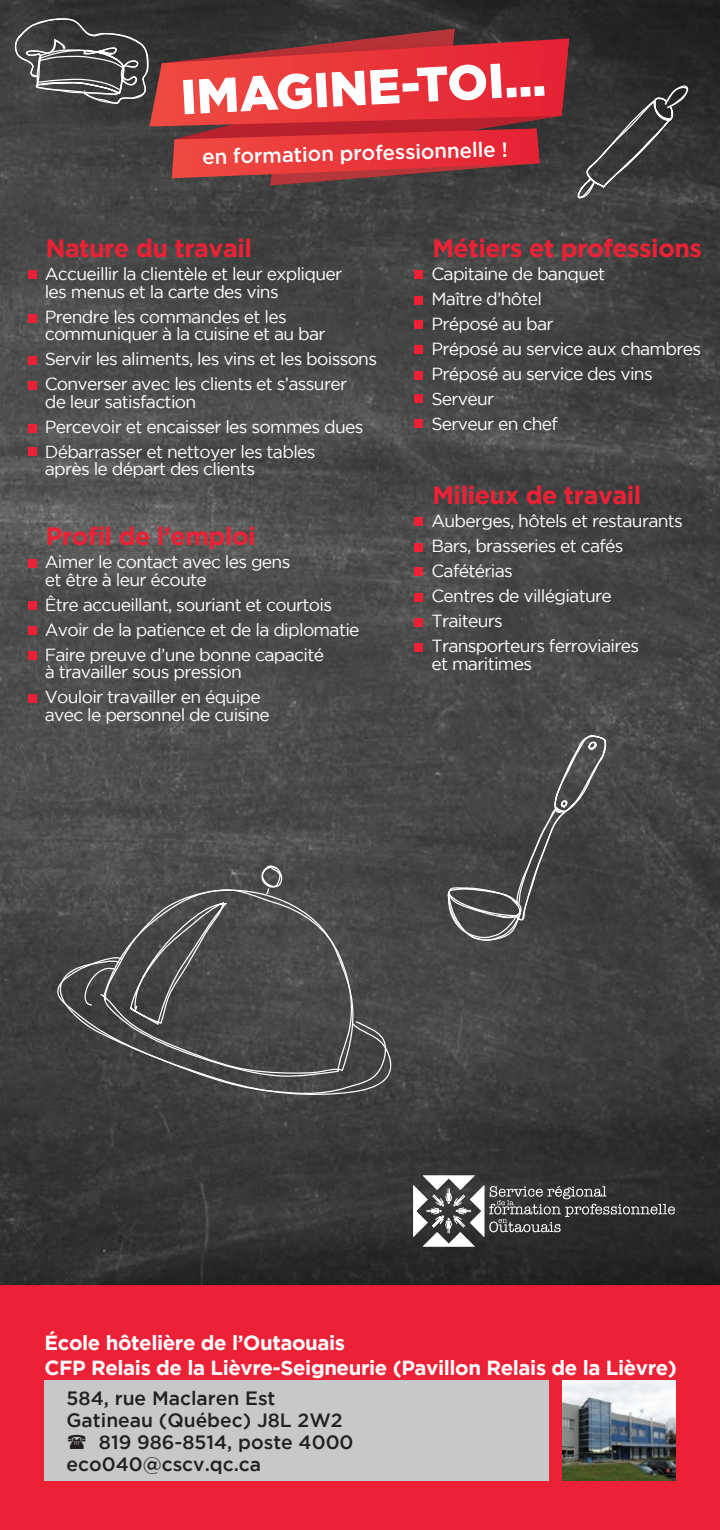
<style>
.page{position:relative;width:720px;height:1530px;background:#fff}
.page>*{position:absolute;margin:0;border:0;box-sizing:border-box;transform-origin:0 0}
.t1{font:900 49px "Gotham";color:#fff}
.t2{font:700 25px "Gotham";letter-spacing:-.02em;color:#ed2135}
.t3{font:700 20.5px/24.5px "Gotham";letter-spacing:-.02em;color:#fff}
.t4{font:500 20.5px "Gotham";color:#fff}
.t5{font:500 19.25px "Gotham";color:#231f20}
.t6{font:17.5px/25px "Gotham";letter-spacing:-.04em;color:#fff}
</style>
<div class="page">
<img style="left:0;top:0;width:720px;height:1285px">
<div style="left:0;top:1285px;width:720px;height:245px;background:#ed2135"></div>
<div style="left:28px;top:270px;width:8px;height:8px;background:#ed2135"></div>
<div style="left:28px;top:356px;width:8px;height:8px;background:#ed2135"></div>
<div style="left:28px;top:315px;width:8px;height:8px;background:#ed2135"></div>
<div style="left:28px;top:381px;width:8px;height:8px;background:#ed2135"></div>
<div style="left:28px;top:424px;width:8px;height:8px;background:#ed2135"></div>
<div style="left:28px;top:447px;width:8px;height:8px;background:#ed2135"></div>
<div style="left:415px;top:270px;width:8px;height:8px;background:#ed2135"></div>
<div style="left:415px;top:296px;width:8px;height:9px;background:#ed2135"></div>
<div style="left:415px;top:320px;width:8px;height:9px;background:#ed2135"></div>
<div style="left:415px;top:345px;width:8px;height:9px;background:#ed2135"></div>
<div style="left:415px;top:371px;width:8px;height:9px;background:#ed2135"></div>
<div style="left:415px;top:395px;width:8px;height:8px;background:#ed2135"></div>
<div style="left:415px;top:420px;width:8px;height:8px;background:#ed2135"></div>
<div style="left:415px;top:517px;width:8px;height:8px;background:#ed2135"></div>
<div style="left:415px;top:543px;width:8px;height:9px;background:#ed2135"></div>
<div style="left:415px;top:568px;width:8px;height:8px;background:#ed2135"></div>
<div style="left:415px;top:593px;width:8px;height:8px;background:#ed2135"></div>
<div style="left:415px;top:643px;width:8px;height:8px;background:#ed2135"></div>
<div style="left:415px;top:619px;width:8px;height:8px;background:#ed2135"></div>
<div style="left:28px;top:560px;width:8px;height:8px;background:#ed2135"></div>
<div style="left:28px;top:601px;width:8px;height:8px;background:#ed2135"></div>
<div style="left:28px;top:626px;width:8px;height:9px;background:#ed2135"></div>
<div style="left:28px;top:651px;width:8px;height:9px;background:#ed2135"></div>
<div style="left:28px;top:695px;width:8px;height:8px;background:#ed2135"></div>
<img style="left:562px;top:1380px;width:113px;height:101px">
<div style="left:45px;top:1380px;width:504px;height:101px;background:#c7c8ca"></div>
<svg style="left:55px;top:959px;width:345px;height:138px;background:#464746"></svg>
<svg style="left:52px;top:952px;width:336px;height:144px;background:#4a4b4a"></svg>
<svg style="left:75px;top:961px;width:24px;height:45px"></svg>
<svg style="left:99px;top:884px;width:254px;height:191px;background:#4f5050"></svg>
<svg style="left:129px;top:901px;width:100px;height:125px;background:#525353"></svg>
<svg style="left:260px;top:864px;width:24px;height:30px"></svg>
<svg style="left:447px;top:734px;width:161px;height:208px;background:#4b4c4b"></svg>
<svg style="left:14px;top:16px;width:678px;height:186px;background:#7f3a3c"></svg>
<svg style="left:413px;top:1176px;width:262px;height:71px;background:#535453"></svg>
<h1 class="t1" style="left:179px;top:69px;width:367px;rotate:-3deg">IMAGINE-TOI...</h1>
<p class="t4" style="left:202px;top:144px;width:307px;rotate:-1deg">en formation professionnelle !</p>
<h2 class="t2" style="left:46px;top:233px;width:208px">Nature du travail</h2>
<p class="t6" style="left:45px;top:265px;width:299px;line-height:17.5px">Accueillir la clientèle et leur expliquer les menus et la carte des vins</p>
<p class="t6" style="left:45px;top:307px;width:282px;line-height:17.5px">Prendre les commandes et les communiquer à la cuisine et au bar</p>
<p class="t6" style="left:45px;top:346px;width:334px">Servir les aliments, les vins et les boissons<br>Converser avec les clients et s’assurer</p>
<p class="t6" style="left:45px;top:389px;width:320px">de leur satisfaction<br>Percevoir et encaisser les sommes dues<br>Débarrasser et nettoyer les tables</p>
<p class="t6" style="left:45px;top:456px;width:212px">après le départ des clients</p>
<h2 class="t2" style="left:46px;top:521px;width:211px">Profil de l’emploi</h2>
<p class="t6" style="left:45px;top:553px;width:247px;line-height:17.5px">Aimer le contact avec les gens et être à leur écoute</p>
<p class="t6" style="left:45px;top:592px;width:316px">Être accueillant, souriant et courtois<br>Avoir de la patience et de la diplomatie<br>Faire preuve d’une bonne capacité</p>
<p class="t6" style="left:45px;top:659px;width:218px">à travailler sous pression<br>Vouloir travailler en équipe</p>
<p class="t6" style="left:45px;top:702px;width:227px">avec le personnel de cuisine</p>
<h2 class="t2" style="left:432px;top:233px;width:271px">Métiers et professions</h2>
<p class="t6" style="left:431px;top:261px;width:271px">Capitaine de banquet<br>Maître d’hôtel<br>Préposé au bar<br>Préposé au service aux chambres<br>Préposé au service des vins<br>Serveur<br>Serveur en chef</p>
<h2 class="t2" style="left:432px;top:480px;width:211px">Milieux de travail</h2>
<p class="t6" style="left:431px;top:508px;width:253px">Auberges, hôtels et restaurants<br>Bars, brasseries et cafés<br>Cafétérias<br>Centres de villégiature<br>Traiteurs<br>Transporteurs ferroviaires</p>
<p class="t6" style="left:431px;top:651px;width:102px">et maritimes</p>
<p class="t3" style="left:45px;top:1330px;width:634px">École hôtelière de l’Outaouais<br>CFP Relais de la Lièvre-Seigneurie (Pavillon Relais de la Lièvre)</p>
<p class="t5" style="left:67px;top:1387px;width:210px">584, rue Maclaren Est</p>
<p class="t5" style="left:67px;top:1409px;width:278px">Gatineau (Québec) J8L 2W2</p>
<p class="t5" style="left:99px;top:1431px;width:256px">819 986-8514, poste 4000</p>
<p class="t5" style="left:67px;top:1453px;width:196px">eco040@cscv.qc.ca</p>
</div>
